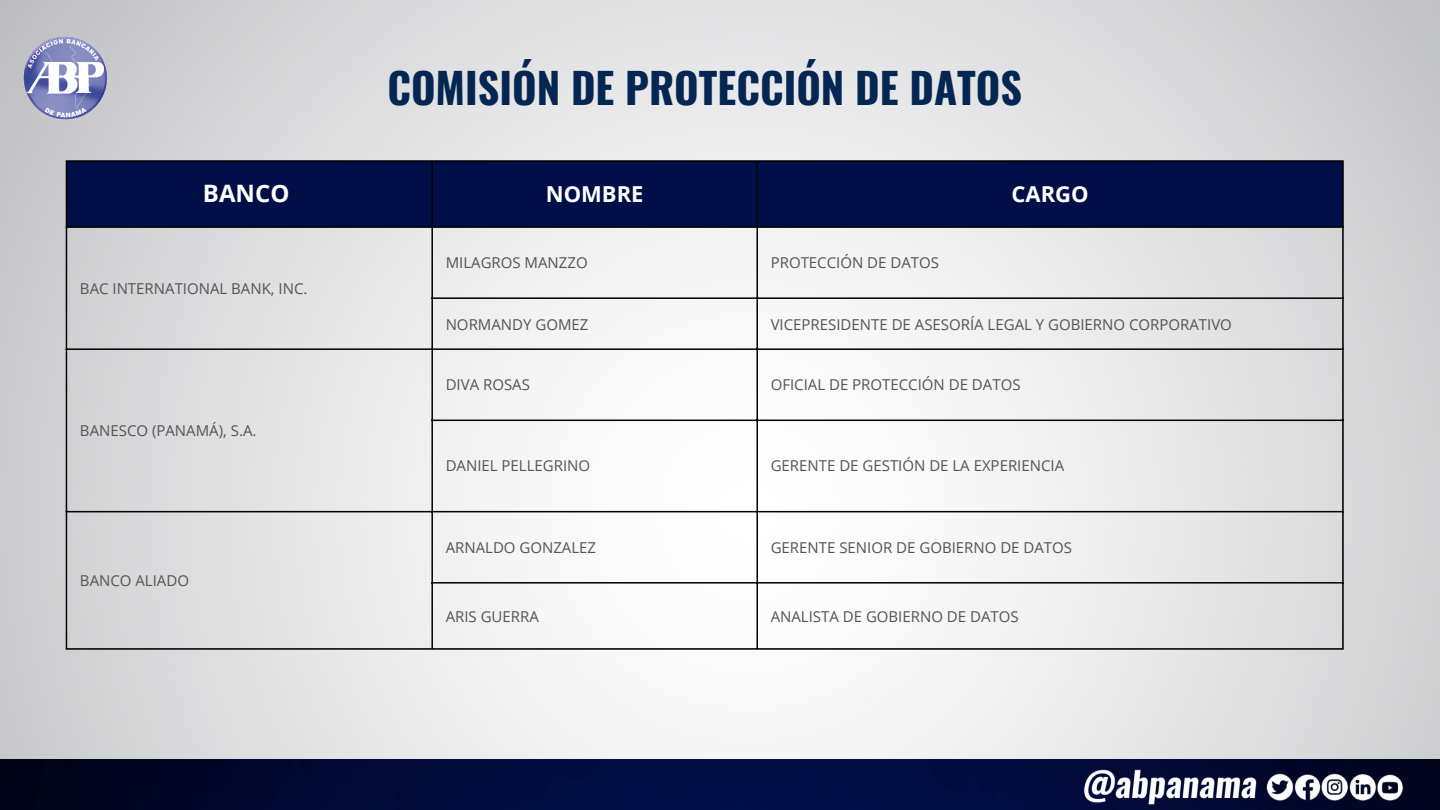
<style>
.page{position:relative;width:1440px;height:810px;background:#fff}
.page>*{position:absolute;margin:0;border:0;box-sizing:border-box;transform-origin:0 0}
.t1{font:700 42px "Oswald";color:#042652}
.t2{font:700 24px "Open Sans";color:#fff}
.t3{font:700 22px "Open Sans";color:#fff}
.t4{font:15px "Open Sans";color:#545454}
</style>
<div class="page">
<img style="left:0;top:0;width:1440px;height:760px">
<div style="left:67px;top:162px;width:1275px;height:64px;background:#010f48"></div>
<hr style="left:66px;top:162px;width:1px;height:486px;background:#000">
<hr style="left:431px;top:162px;width:2px;height:486px;background:#000">
<hr style="left:756px;top:162px;width:2px;height:486px;background:#000">
<hr style="left:1342px;top:162px;width:2px;height:486px;background:#000">
<hr style="left:66px;top:160px;width:1278px;height:2px;background:#000">
<hr style="left:66px;top:226px;width:1278px;height:2px;background:#000">
<hr style="left:431px;top:297px;width:913px;height:2px;background:#000">
<hr style="left:66px;top:348px;width:1278px;height:2px;background:#000">
<hr style="left:431px;top:420px;width:913px;height:1px;background:#000">
<hr style="left:66px;top:511px;width:1278px;height:1px;background:#000">
<hr style="left:431px;top:582px;width:913px;height:2px;background:#000">
<hr style="left:66px;top:648px;width:1278px;height:2px;background:#000">
<img style="left:0;top:760px;width:1440px;height:50px">
<img style="left:0;top:25px;width:131px;height:112px">
<img style="left:1074px;top:765px;width:204px;height:39px">
<img style="left:1215px;top:773px;width:204px;height:37px">
<p class="t1" style="left:387px;top:54px;width:636px">COMISIÓN DE PROTECCIÓN DE DATOS</p>
<p class="t2" style="left:203px;top:177px;width:88px">BANCO</p>
<p class="t3" style="left:546px;top:179px;width:99px">NOMBRE</p>
<p class="t3" style="left:1012px;top:179px;width:79px">CARGO</p>
<p class="t4" style="left:80px;top:278px;width:229px">BAC INTERNATIONAL BANK, INC.</p>
<p class="t4" style="left:80px;top:420px;width:178px">BANESCO (PANAMÁ), S.A.</p>
<p class="t4" style="left:80px;top:570px;width:111px">BANCO ALIADO</p>
<p class="t4" style="left:446px;top:252px;width:144px">MILAGROS MANZZO</p>
<p class="t4" style="left:771px;top:252px;width:170px">PROTECCIÓN DE DATOS</p>
<p class="t4" style="left:446px;top:314px;width:144px">NORMANDY GOMEZ</p>
<p class="t4" style="left:771px;top:314px;width:463px">VICEPRESIDENTE DE ASESORÍA LEGAL Y GOBIERNO CORPORATIVO</p>
<p class="t4" style="left:446px;top:374px;width:86px">DIVA ROSAS</p>
<p class="t4" style="left:771px;top:374px;width:251px">OFICIAL DE PROTECCIÓN DE DATOS</p>
<p class="t4" style="left:446px;top:455px;width:146px">DANIEL PELLEGRINO</p>
<p class="t4" style="left:771px;top:455px;width:295px">GERENTE DE GESTIÓN DE LA EXPERIENCIA</p>
<p class="t4" style="left:446px;top:537px;width:152px">ARNALDO GONZALEZ</p>
<p class="t4" style="left:771px;top:537px;width:303px">GERENTE SENIOR DE GOBIERNO DE DATOS</p>
<p class="t4" style="left:446px;top:606px;width:95px">ARIS GUERRA</p>
<p class="t4" style="left:771px;top:606px;width:249px">ANALISTA DE GOBIERNO DE DATOS</p>
</div>
